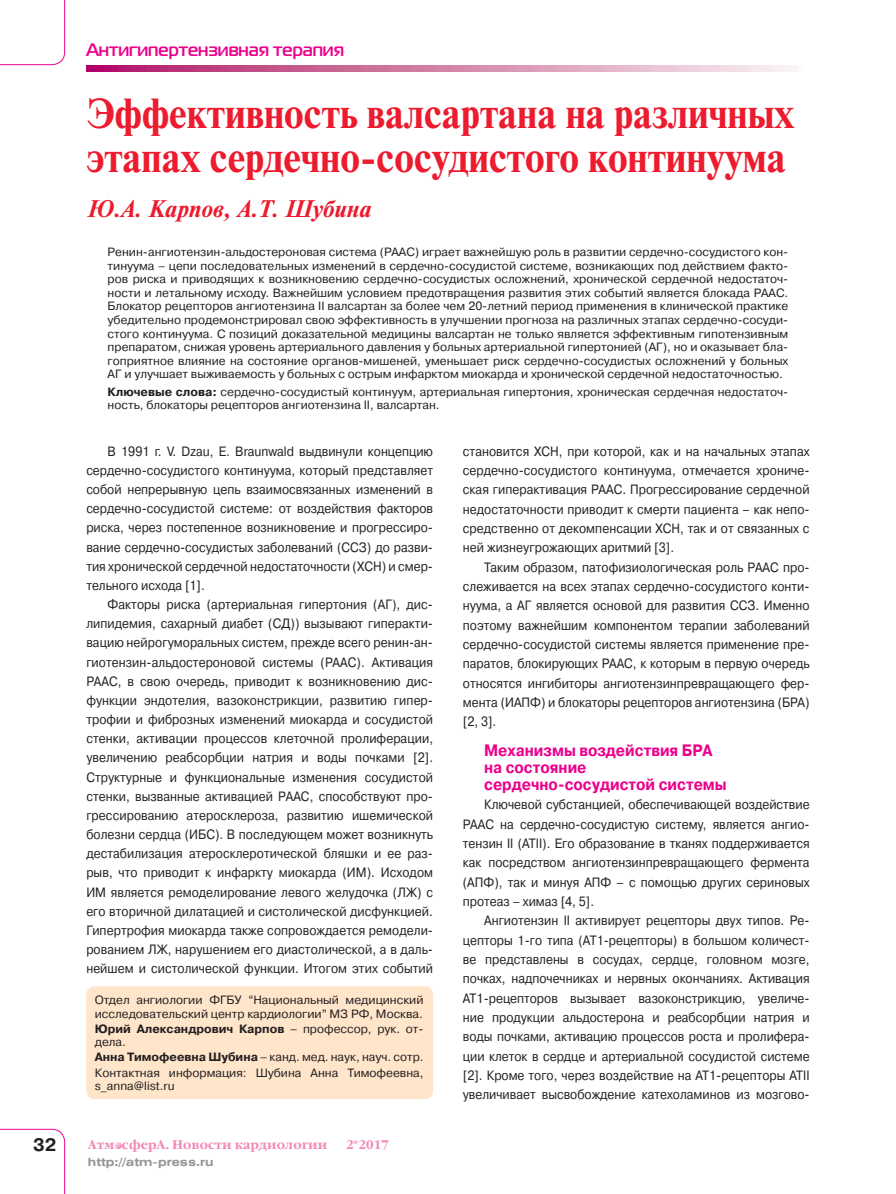
<style>
.page{position:relative;width:896px;height:1194px;background:#fff}
.page>*{position:absolute;margin:0;border:0;box-sizing:border-box;transform-origin:0 0}
.t1{font:700 42px/43.5px "Newton C";color:#ed1b2e;scale:.93 1}
.t2{font:italic 700 24px "Newton C";letter-spacing:.01em;color:#ed1b2e}
.t3{font:700 18px "Magistral C";color:#ec008c}
.t4{font:700 18px "Pragmatica C";color:#231f20}
.t5{font:700 16.5px/17.1px "Pragmatica C";color:#ec008c;scale:.9 1}
.t6{font:13.5px/19.4px "Pragmatica C";color:#231f20;text-align:justify;scale:.9 1}
.t7{font:700 12.45px "Garamond C";letter-spacing:.01em;color:#f287b7}
.t8{font:12px/13.5px "Pragmatica C";color:#231f20}
.t9{font:700 12px/13.5px "Pragmatica C";color:#231f20}
.t10{font:700 11.25px "Helios Ext C";color:#939598}
.s1{font-weight:700}
.s2{font-weight:400}
</style>
<div class="page">
<svg style="left:114px;top:1142px;width:8px;height:6px"></svg>
<svg style="left:0;top:0;width:65px;height:65px"></svg>
<svg style="left:0;top:1128px;width:65px;height:65px"></svg>
<svg style="left:86px;top:65px;width:705px;height:6px"></svg>
<div style="left:86px;top:985px;width:347px;height:113px;background:#ffe5ca;border-radius:9px"></div>
<h3 class="t4" style="left:33px;top:1138px;width:25px">32</h3>
<h3 class="t3" style="left:86px;top:43px;width:259px">Антигипертензивная терапия</h3>
<h1 class="t1" style="left:86px;top:96px;width:762px">Эффективность валсартана на различных этапах сердечно-сосудистого континуума</h1>
<h2 class="t2" style="left:86px;top:200px;width:286px">Ю.А. Карпов, А.Т. Шубина</h2>
<p class="t8" style="left:108px;top:247px;width:682px;text-align:justify">Ренин-ангиотензин-альдостероновая система (РААС) играет важнейшую роль в развитии сердечно-сосудистого кон&shy;тинуума – цепи последовательных изменений в сердечно-сосудистой системе, возникающих под действием факто&shy;ров риска и приводящих к возникновению сердечно-сосудистых осложнений, хронической сердечной недостаточ&shy;ности и летальному исходу. Важнейшим условием предотвращения развития этих событий является блокада РААС.<br>Блокатор рецепторов ангиотензина II валсартан за более чем 20-летний период применения в клинической практике убедительно продемонстрировал свою эффективность в улучшении прогноза на различных этапах сердечно-сосуди&shy;стого континуума. С позиций доказательной медицины валсартан не только является эффективным гипотензивным препаратом, снижая уровень артериального давления у больных артериальной гипертонией (АГ), но и оказывает бла&shy;гоприятное влияние на состояние органов-мишеней, уменьшает риск сердечно-сосудистых осложнений у больных АГ и улучшает выживаемость у больных с острым инфарктом миокарда и хронической сердечной недостаточностью.</p>
<p class="t8" style="left:108px;top:386px;width:682px"><span class="s1">Ключевые слова:</span> сердечно-сосудистый континуум, артериальная гипертония, хроническая сердечная недостаточ&shy;ность, блокаторы рецепторов ангиотензина II, валсартан.</p>
<p class="t6" style="left:86px;top:443px;width:387px;text-indent:21px">В 1991 г. V. Dzau, E. Braunwald выдвинули концепцию сердечно-сосудистого континуума, который представляет собой непрерывную цепь взаимосвязанных изменений в сердечно-сосудистой системе: от воздействия факторов риска, через постепенное возникновение и прогрессиро&shy;вание сердечно-сосудистых заболеваний (ССЗ) до разви&shy;тия хронической сердечной недостаточности (ХСН) и смер&shy;тельного исхода [1].</p>
<p class="t6" style="left:86px;top:596px;width:387px;text-indent:21px">Факторы риска (артериальная гипертония (АГ), дис&shy;липидемия, сахарный диабет (СД)) вызывают гиперакти&shy;вацию нейрогуморальных систем, прежде всего ренин-ан&shy;гиотензин-альдостероновой системы (РААС). Активация РААС, в свою очередь, приводит к возникновению дис&shy;функции эндотелия, вазоконстрикции, развитию гипер&shy;трофии и фиброзных изменений миокарда и сосудистой стенки, активации процессов клеточной пролиферации, увеличению реабсорбции натрия и воды почками [2].<br>Структурные и функциональные изменения сосудистой стенки, вызванные активацией РААС, способствуют про&shy;грессированию атеросклероза, развитию ишемической болезни сердца (ИБС). В последующем может возникнуть дестабилизация атеросклеротической бляшки и ее раз&shy;рыв, что приводит к инфаркту миокарда (ИМ). Исходом ИМ является ремоделирование левого желудочка (ЛЖ) с его вторичной дилатацией и систолической дисфункцией.<br>Гипертрофия миокарда также сопровождается ремодели&shy;рованием ЛЖ, нарушением его диастолической, а в даль&shy;нейшем и систолической функции. Итогом этих событий</p>
<p class="t8" style="left:95px;top:994px;width:330px">Отдел ангиологии ФГБУ “Национальный медицинский ис следовательский центр кардиологии” МЗ РФ, Москва.</p>
<p class="t9" style="left:95px;top:1022px;width:330px">Юрий Александрович Карпов <span class="s2">– профессор, рук. от&shy;дела.</span></p>
<p class="t8" style="left:95px;top:1050px;width:330px;line-height:15.6px"><span class="s1">Анна Тимофеевна Шубина</span> – канд. мед. наук, науч. сотр.<br>Контактная информация: Шубина Анна Тимофеевна,</p>
<p class="t8" style="left:95px;top:1080px;width:81px">s_anna@list.ru</p>
<p class="t7" style="left:88px;top:1137px;width:241px">Атм сферA. Новости кардиологии</p>
<p class="t7" style="left:346px;top:1137px;width:44px">2*2017</p>
<p class="t10" style="left:88px;top:1156px;width:127px">http://atm-press.ru</p>
<p class="t6" style="left:463px;top:442px;width:387px">становится ХСН, при которой, как и на начальных этапах сердечно-сосудистого континуума, отмечается хрониче&shy;ская гиперактивация РААС. Прогрессирование сердечной недостаточности приводит к смерти пациента – как непо&shy;средственно от декомпенсации ХСН, так и от связанных с ней жизнеугрожающих аритмий [3].</p>
<p class="t6" style="left:463px;top:558px;width:387px;text-indent:21px">Таким образом, патофизиологическая роль РААС про&shy;слеживается на всех этапах сердечно-сосудистого конти&shy;нуума, а АГ является основой для развития ССЗ. Именно поэтому важнейшим компонентом терапии заболеваний сердечно-сосудистой системы является применение пре&shy;паратов, блокирующих РААС, к которым в первую очередь относятся ингибиторы ангиотензинпревращающего фер&shy;мента (ИАПФ) и блокаторы рецепторов ангиотензина (БРА) [2, 3].</p>
<p class="t5" style="left:484px;top:743px;width:271px">Механизмы воздействия БРА на состояние сердечно-сосудистой системы</p>
<p class="t6" style="left:463px;top:796px;width:387px;text-indent:21px">Ключевой субстанцией, обеспечивающей воздействие РААС на сердечно-сосудистую систему, является ангио&shy;тензин II (АТII). Его образование в тканях поддерживается как посредством ангиотензинпревращающего фермента (АПФ), так и минуя АПФ – с помощью других сериновых протеаз – химаз [4, 5].</p>
<p class="t6" style="left:463px;top:912px;width:387px;text-indent:21px">Ангиотензин II активирует рецепторы двух типов. Ре&shy;цепторы 1-го типа (АТ1-рецепторы) в большом количест&shy;ве представлены в сосудах, сердце, головном мозге, почках, надпочечниках и нервных окончаниях. Активация АТ1-рецепторов вызывает вазоконстрикцию, увеличе&shy;ние продукции альдостерона и реабсорбции натрия и воды почками, активацию процессов роста и пролифера&shy;ции клеток в сердце и артериальной сосудистой системе [2]. Кроме того, через воздействие на АТ1-рецепторы АТII увеличивает высвобождение катехоламинов из мозгово-</p>
</div>
